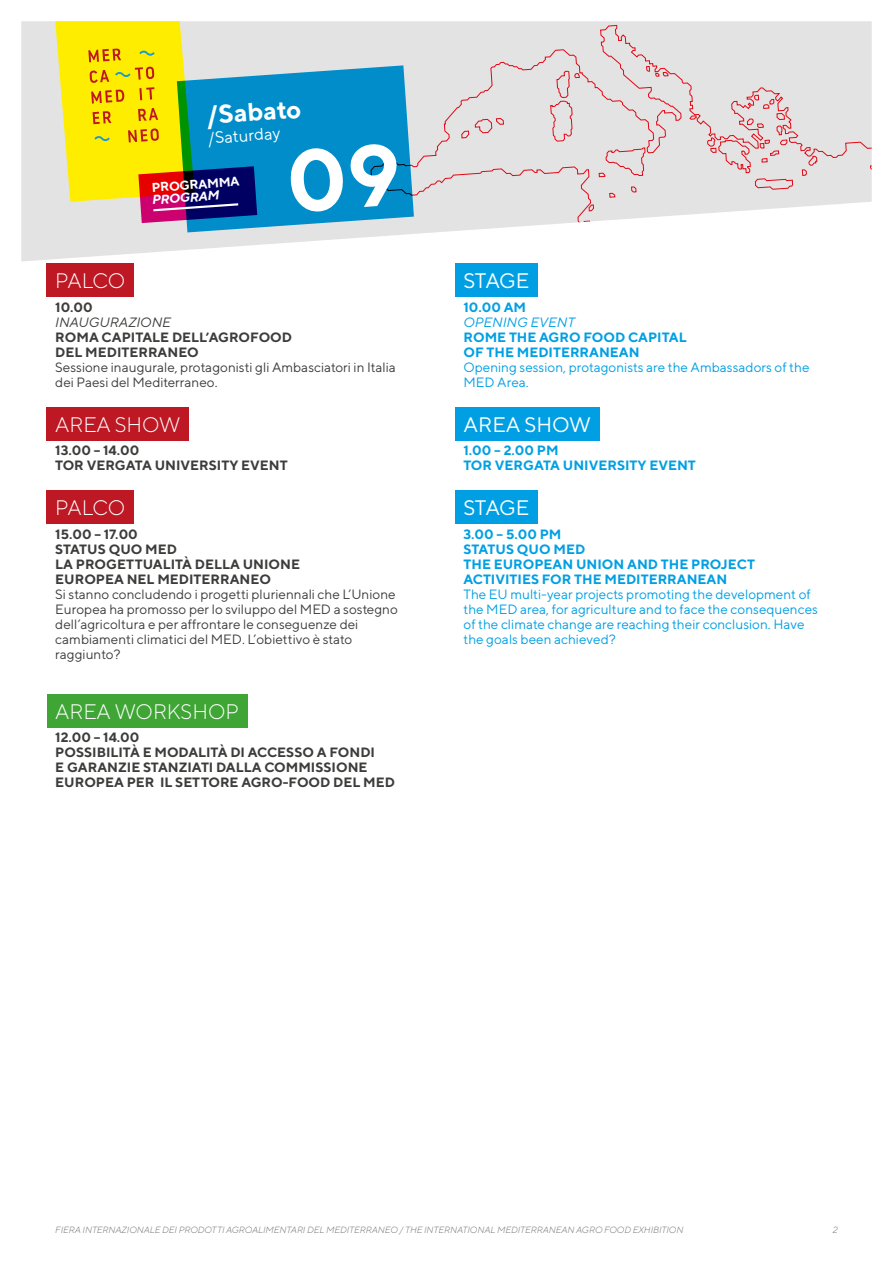
<style>
.page{position:relative;width:893px;height:1263px;background:#fff}
.page>*{position:absolute;margin:0;border:0;box-sizing:border-box;transform-origin:0 0}
.t1{font:700 25.5px "TT Norms";color:#fff}
.t2{font:300 21px "TT Norms";color:#fff}
.t3{font:21px "TT Norms";letter-spacing:-.01em;color:#fff}
.t4{font:16.5px "TT Norms";color:#fff}
.t5{font:13.5px/15px "TT Norms";color:#3c3c3b}
.t6{font:700 13.5px/15px "TT Norms";color:#3c3c3b}
.t7{font:13.5px/15px "TT Norms";color:#009fe3}
.t8{font:700 13.5px/15px "TT Norms";color:#009fe3}
.t9{font:italic 13.5px "TT Norms";color:#3c3c3b}
.t10{font:italic 13.5px "TT Norms";color:#009fe3}
.t11{font:700 12.75px "TT Norms";color:#fff}
.t12{font:italic 700 12.75px "TT Norms";color:#fff}
.t13{font:italic 300 9px "TT Norms";color:#706f6f}
</style>
<div class="page">
<svg style="left:21px;top:21px;width:851px;height:240px"></svg>
<svg style="left:370px;top:25px;width:502px;height:212px;background:#e5e0e0"></svg>
<div style="left:47px;top:264px;width:87px;height:33px;background:#bd1823"></div>
<div style="left:47px;top:407px;width:142px;height:33px;background:#bd1823"></div>
<div style="left:47px;top:491px;width:87px;height:33px;background:#bd1823"></div>
<div style="left:47px;top:694px;width:200px;height:33px;background:#3fa535"></div>
<div style="left:455px;top:264px;width:83px;height:33px;background:#009fe3"></div>
<div style="left:455px;top:407px;width:145px;height:33px;background:#009fe3"></div>
<div style="left:455px;top:491px;width:83px;height:33px;background:#009fe3"></div>
<svg style="left:55px;top:21px;width:359px;height:211px;background:#82af90"></svg>
<h1 class="t1" style="left:205px;top:99px;width:97px;rotate:-4deg">/Sabato</h1>
<p class="t4" style="left:207px;top:128px;width:74px;rotate:-4deg">/Saturday</p>
<p class="t11" style="left:151px;top:179px;width:89px;rotate:-4deg">PROGRAMMA</p>
<p class="t12" style="left:152px;top:192px;width:69px;rotate:-4deg">PROGRAM</p>
<h2 class="t2" style="left:55px;top:268px;width:72px">PALCO</h2>
<p class="t6" style="left:55px;top:299px;width:39px">10.00</p>
<p class="t9" style="left:55px;top:314px;width:117px">INAUGURAZIONE</p>
<p class="t6" style="left:55px;top:329px;width:238px">ROMA CAPITALE DELL’AGROFOOD<br>DEL MEDITERRANEO</p>
<p class="t5" style="left:55px;top:359px;width:342px">Sessione inaugurale, protagonisti gli Ambasciatori in Italia dei Paesi del Mediterraneo.</p>
<h2 class="t2" style="left:55px;top:411px;width:127px">AREA SHOW</h2>
<p class="t6" style="left:55px;top:442px;width:234px">13.00 – 14.00<br>TOR VERGATA UNIVERSITY EVENT</p>
<h2 class="t2" style="left:55px;top:495px;width:72px">PALCO</h2>
<p class="t6" style="left:55px;top:526px;width:246px">15.00 – 17.00<br>STATUS QUO MED<br>LA PROGETTUALITÀ DELLA UNIONE<br>EUROPEA NEL MEDITERRANEO</p>
<p class="t5" style="left:55px;top:586px;width:344px">Si stanno concludendo i progetti pluriennali che L’Unione Europea ha promosso per lo sviluppo del MED a sostegno dell’agricoltura e per affrontare le conseguenze dei cambiamenti climatici del MED. L’obiettivo è stato raggiunto?</p>
<h2 class="t2" style="left:55px;top:698px;width:185px">AREA WORKSHOP</h2>
<p class="t6" style="left:55px;top:729px;width:341px">12.00 – 14.00<br>POSSIBILITÀ E MODALITÀ DI ACCESSO A FONDI<br>E GARANZIE STANZIATI DALLA COMMISSIONE EUROPEA PER IL SETTORE AGRO-FOOD DEL MED</p>
<h2 class="t3" style="left:463px;top:268px;width:67px">STAGE</h2>
<p class="t8" style="left:463px;top:299px;width:64px">10.00 AM</p>
<p class="t10" style="left:463px;top:314px;width:113px">OPENING EVENT</p>
<p class="t8" style="left:463px;top:329px;width:225px">ROME THE AGRO FOOD CAPITAL<br>OF THE MEDITERRANEAN</p>
<p class="t7" style="left:463px;top:359px;width:347px">Opening session, protagonists are the Ambassadors of the<br>MED Area.</p>
<h2 class="t3" style="left:463px;top:411px;width:129px">AREA SHOW</h2>
<p class="t8" style="left:463px;top:442px;width:234px">1.00 – 2.00 PM<br>TOR VERGATA UNIVERSITY EVENT</p>
<h2 class="t3" style="left:463px;top:495px;width:67px">STAGE</h2>
<p class="t8" style="left:463px;top:526px;width:293px">3.00 – 5.00 PM<br>STATUS QUO MED<br>THE EUROPEAN UNION AND THE PROJECT<br>ACTIVITIES FOR THE MEDITERRANEAN</p>
<p class="t7" style="left:463px;top:586px;width:356px">The EU multi-year projects promoting the development of the MED area, for agriculture and to face the consequences of the climate change are reaching their conclusion. Have the goals been achieved?</p>
<p class="t13" style="left:55px;top:1225px;width:630px">FIERA INTERNAZIONALE DEI PRODOTTI AGROALIMENTARI DEL MEDITERRANEO / THE INTERNATIONAL MEDITERRANEAN AGRO FOOD EXHIBITION</p>
<p class="t13" style="left:833px;top:1225px;width:6px">2</p>
</div>
